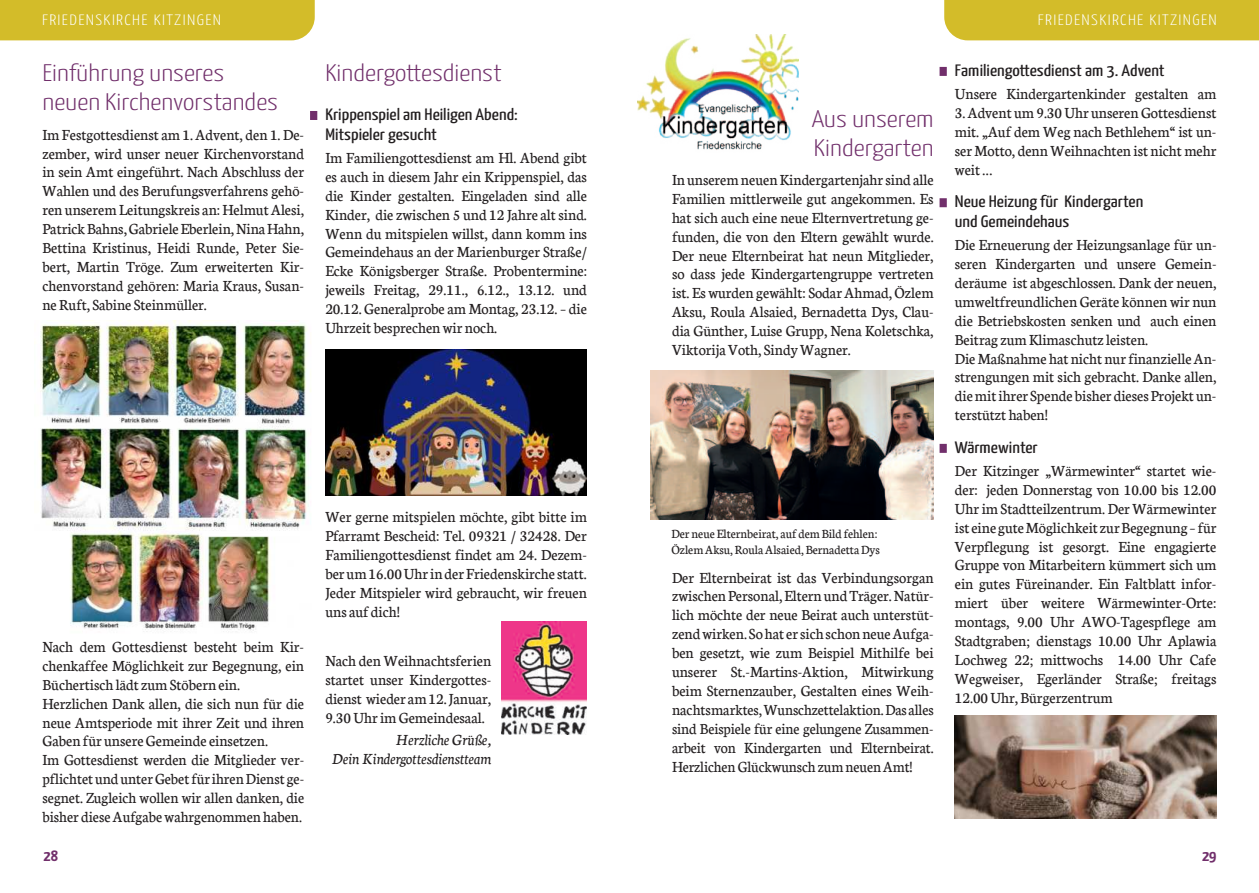
<style>
.page{position:relative;width:1259px;height:893px;background:#fff}
.page>*{position:absolute;margin:0;border:0;box-sizing:border-box;transform-origin:0 0}
.t1{font:300 24px/28.8px "Yanone Kaffeesatz";color:#712f6b;scale:1.2 1}
.t2{font:16.5px/18.9px "Neuton";color:#231f20;text-align:justify;scale:.96 1}
.t3{font:16.5px/19.8px "Yanone Kaffeesatz";color:#231f20;scale:1.2 1}
.t4{font:italic 16.5px/18.9px "Neuton";color:#231f20;text-align:right;scale:.96 1}
.t5{font:300 15px "Yanone Kaffeesatz";letter-spacing:.075em;color:#fff;scale:1.2 1}
.t6{font:700 15px "Yanone Kaffeesatz";color:#712f6b;scale:1.2 1}
.t7{font:13.5px/15.9px "Neuton";color:#231f20;scale:.96 1}
</style>
<div class="page">
<div style="left:944px;top:0;width:314px;height:40px;background:#d3bc29"></div>
<div style="left:0;top:0;width:315px;height:40px;background:#d3bc29"></div>
<div style="left:939px;top:67px;width:7px;height:9px;background:#712f6b"></div>
<div style="left:939px;top:198px;width:7px;height:9px;background:#712f6b"></div>
<div style="left:939px;top:444px;width:7px;height:9px;background:#712f6b"></div>
<img style="left:955px;top:715px;width:261px;height:104px">
<div style="left:310px;top:111px;width:7px;height:9px;background:#712f6b"></div>
<img style="left:501px;top:622px;width:85px;height:113px">
<img style="left:326px;top:349px;width:261px;height:147px">
<img style="left:638px;top:35px;width:160px;height:115px">
<img style="left:650px;top:370px;width:283px;height:150px">
<img style="left:39px;top:321px;width:272px;height:311px">
<p class="t5" style="left:42px;top:9px;width:151px">FRIEDENSKIRCHE KITZINGEN</p>
<h1 class="t1" style="left:42px;top:57px;width:198px">Einführung unseres neuen Kirchenvorstandes</h1>
<p class="t2" style="left:42px;top:125px;width:274px">Im Festgottesdienst am 1. Advent, den 1. De&shy;zember, wird unser neuer Kirchenvorstand in sein Amt eingeführt. Nach Abschluss der Wahlen und des Berufungsverfahrens gehö&shy;ren unserem Leitungskreis an: Helmut Alesi, Patrick Bahns,Gabriele Eberlein,NinaHahn, Bettina Kristinus, Heidi Runde, Peter Sie&shy;bert, Martin Tröge. Zum erweiterten Kir&shy;chenvorstand gehören: Maria Kraus, Susan&shy;ne Ruft, Sabine Steinmüller.</p>
<h1 class="t1" style="left:325px;top:57px;width:148px">Kindergottesdienst</h1>
<p class="t3" style="left:325px;top:103px;width:162px">Krippenspiel am Heiligen Abend:<br>Mitspieler gesucht</p>
<p class="t2" style="left:325px;top:148px;width:274px">Im Familiengottesdienst am Hl. Abend gibt es auch in diesem Jahr ein Krippenspiel, das die Kinder gestalten. Eingeladen sind alle Kinder, die zwischen 5 und 12 Jahre alt sind.<br>Wenn du mitspielen willst, dann komm ins Gemeindehaus an der Marienburger Straße/ Ecke Königsberger Straße. Probentermine: jeweils Freitag, 29.11., 6.12., 13.12. und 20.12. Generalprobe am Montag, 23.12. – die Uhrzeit besprechen wir noch.</p>
<p class="t2" style="left:43px;top:637px;width:274px;text-align:left">Nach dem Gottesdienst besteht beim Kir&shy;chenkaffee Möglichkeit zur Begegnung, ein Büchertisch lädt zum Stöbern ein.<br>Herzlichen Dank allen, die sich nun für die neue Amtsperiode mit ihrer Zeit und ihren Gaben für unsere Gemeinde einsetzen.<br>Im Gottesdienst werden die Mitglieder ver&shy;pflichtet und unter Gebet fürihrenDienst ge&shy;segnet. Zugleich wollen wir allen danken, die bisher diese Aufgabe wahrgenommen haben.</p>
<p class="t2" style="left:325px;top:507px;width:274px">Wer gerne mitspielen möchte, gibt bitte im Pfarramt Bescheid: Tel. 09321 / 32428. Der Familiengottesdienst findet am 24. Dezem&shy;ber um 16.00Uhrin der Friedenskirche statt.<br>Jeder Mitspieler wird gebraucht, wir freuen uns auf dich!</p>
<p class="t2" style="left:325px;top:652px;width:174px">Nach den Weihnachtsferien startet unser Kindergottes&shy;dienst wieder am 12.Januar, 9.30 Uhr im Gemeindesaal.</p>
<p class="t4" style="left:332px;top:730px;width:168px">Herzliche Grüße,<br>Dein Kindergottesdienstteam</p>
<h1 class="t1" style="left:811px;top:103px;width:103px">Aus unserem<br>Kindergarten</h1>
<p class="t2" style="left:672px;top:170px;width:274px">In unserem neuen Kindergartenjahr sind alle Familien mittlerweile gut angekommen. Es hat sich auch eine neue Elternvertretung ge&shy;funden, die von den Eltern gewählt wurde.<br>Der neue Elternbeirat hat neun Mitglieder, so dass jede Kindergartengruppe vertreten ist. Es wurden gewählt: Sodar Ahmad, Özlem Aksu, Roula Alsaied, Bernadetta Dys, Clau&shy;dia Günther, Luise Grupp, Nena Koletschka, Viktorija Voth, SindyWagner.</p>
<p class="t7" style="left:671px;top:526px;width:219px">Der neue Elternbeirat, auf dem Bild fehlen:<br>Özlem Aksu, Roula Alsaied, Bernadetta Dys</p>
<p class="t2" style="left:672px;top:568px;width:274px">Der Elternbeirat ist das Verbindungsorgan zwischen Personal, Eltern und Träger.Natür&shy;lich möchte der neue Beirat auch unterstüt&shy;zendwirken. So hat er sich schon neueAufga&shy;ben gesetzt, wie zum Beispiel Mithilfe bei unserer St.-Martins-Aktion, Mitwirkung beim Sternenzauber, Gestalten eines Weih&shy;nachtsmarktes,Wunschzettelaktion.Das alles sind Beispiele für eine gelungene Zusammen&shy;arbeit von Kindergarten und Elternbeirat.<br>Herzlichen Glückwunsch zum neuen Amt!</p>
<p class="t5" style="left:1038px;top:9px;width:151px">FRIEDENSKIRCHE KITZINGEN</p>
<p class="t3" style="left:955px;top:59px;width:176px">Familiengottesdienst am 3. Advent</p>
<p class="t2" style="left:955px;top:84px;width:274px">Unsere Kindergartenkinder gestalten am</p>
<p class="t2" style="left:955px;top:103px;width:274px">3. Advent um 9.30 Uhr unseren Gottesdienst mit. „Auf dem Weg nach Bethlehem“ ist un&shy;ser Motto, denn Weihnachten ist nicht mehr weit …</p>
<p class="t3" style="left:955px;top:191px;width:158px">Neue Heizung für Kindergarten und Gemeindehaus</p>
<p class="t2" style="left:955px;top:236px;width:274px;text-align:left">Die Erneuerung der Heizungsanlage für un&shy;seren Kindergarten und unsere Gemein&shy;deräume ist abgeschlossen. Dank der neuen, umweltfreundlichen Geräte können wir nun die Betriebskosten senken und auch einen Beitrag zum Klimaschutz leisten.<br>Die Maßnahme hat nicht nur finanzielle An&shy;strengungen mit sich gebracht. Danke allen, die mit ihrer Spende bisher dieses Projekt un&shy;terstützt haben!</p>
<p class="t3" style="left:955px;top:436px;width:71px">Wärmewinter</p>
<p class="t2" style="left:955px;top:461px;width:274px">Der Kitzinger „Wärmewinter“ startet wie&shy;der: jeden Donnerstag von 10.00 bis 12.00<br>Uhr im Stadtteilzentrum. Der Wärmewinter ist eine guteMöglichkeit zur Begegnung – für Verpflegung ist gesorgt. Eine engagierte Gruppe von Mitarbeitern kümmert sich um ein gutes Füreinander. Ein Faltblatt infor&shy;miert über weitere Wärmewinter-Orte: montags, 9.00 Uhr AWO-Tagespflege am Stadtgraben; dienstags 10.00 Uhr Aplawia Lochweg 22; mittwochs 14.00 Uhr Cafe Wegweiser, Egerländer Straße; freitags 12.00 Uhr, Bürgerzentrum</p>
<p class="t6" style="left:44px;top:850px;width:14px">28</p>
<p class="t6" style="left:1202px;top:850px;width:14px">29</p>
</div>
